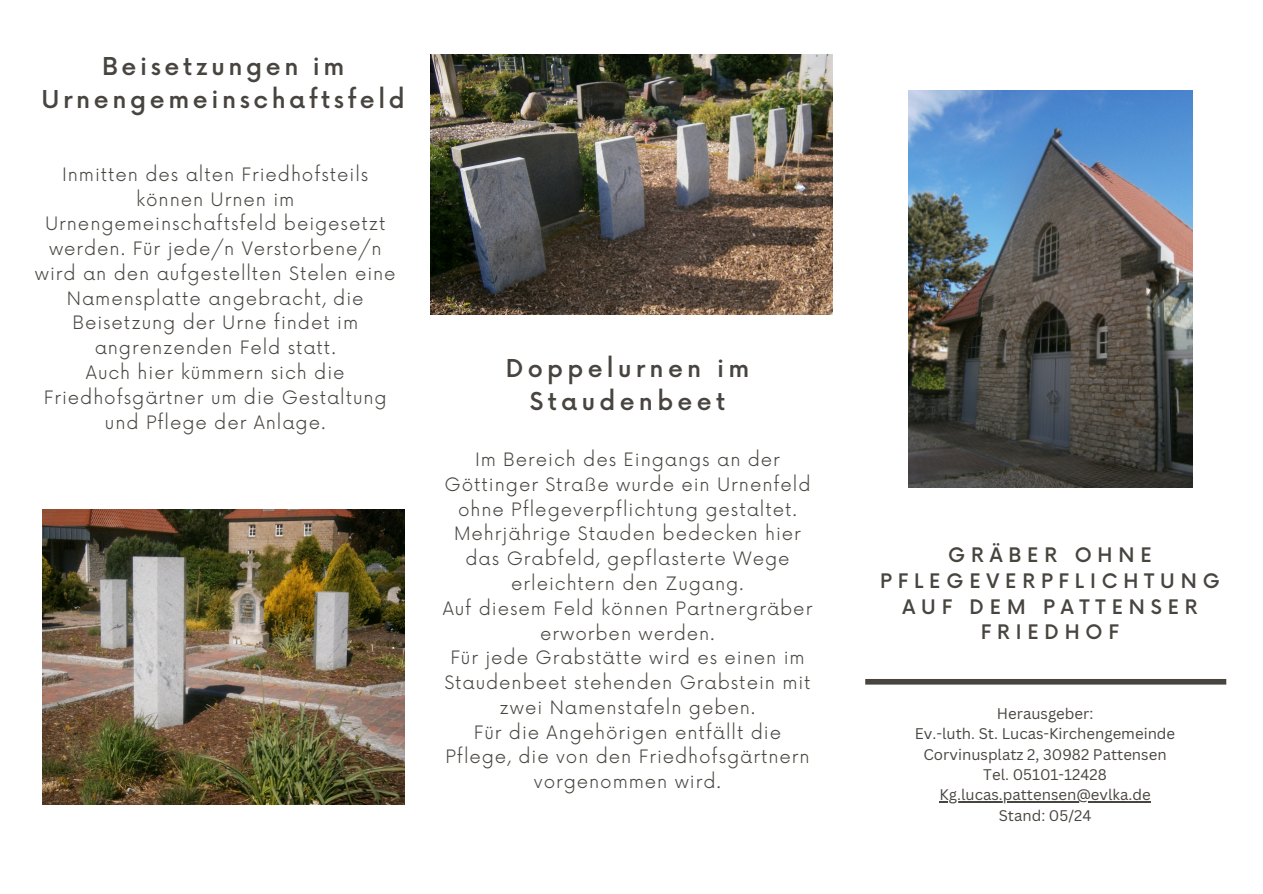
<style>
.page{position:relative;width:1263px;height:894px;background:#fff}
.page>*{position:absolute;margin:0;border:0;box-sizing:border-box;transform-origin:0 0}
.t1{font:500 24px/32.7px "Now";letter-spacing:.15em;color:#484540;text-align:center}
.t2{font:500 24px/32.7px "Now";letter-spacing:.18em;color:#484540;text-align:center}
.t3{font:500 19.5px/25.8px "Now";letter-spacing:.3em;color:#484540;text-align:center}
.t4{font:300 18px/24.8px "Now";letter-spacing:.05em;color:#484540;text-align:center}
.t5{font:15px "Canva Sans";color:#484540}
</style>
<div class="page">
<div style="left:865px;top:678px;width:361px;height:6px;background:#484540"></div>
<img style="left:908px;top:91px;width:284px;height:396px">
<img style="left:431px;top:54px;width:401px;height:260px">
<img style="left:42px;top:509px;width:362px;height:295px">
<hr style="left:939px;top:801px;width:212px;height:1px;background:#484540">
<p class="t1" style="left:42px;top:51px;width:365px">Beisetzungen im<br>Urnengemeinschaftsfeld</p>
<p class="t4" style="left:35px;top:163px;width:362px">Inmitten des alten Friedhofsteils können Urnen im<br>Urnengemeinschaftsfeld beigesetzt werden. Für jede/n Verstorbene/n wird an den aufgestellten Stelen eine<br>Namensplatte angebracht, die<br>Beisetzung der Urne findet im angrenzenden Feld statt.<br>Auch hier kümmern sich die<br>Friedhofsgärtner um die Gestaltung und Pflege der Anlage.</p>
<p class="t2" style="left:506px;top:353px;width:245px">Doppelurnen im<br>Staudenbeet</p>
<h3 class="t4" style="left:443px;top:448px;width:371px">Im Bereich des Eingangs an der<br>Göttinger Straße wurde ein Urnenfeld ohne Pflegeverpflichtung gestaltet.<br>Mehrjährige Stauden bedecken hier das Grabfeld, gepflasterte Wege erleichtern den Zugang.<br>Auf diesem Feld können Partnergräber erworben werden.<br>Für jede Grabstätte wird es einen im<br>Staudenbeet stehenden Grabstein mit zwei Namenstafeln geben.<br>Für die Angehörigen entfällt die<br>Pflege, die von den Friedhofsgärtnern vorgenommen wird.</h3>
<h1 class="t3" style="left:880px;top:542px;width:341px">GRÄBER OHNE<br>PFLEGEVERPFLICHTUNG<br>AUF DEM PATTENSER<br>FRIEDHOF</h1>
<h2 class="t5" style="left:997px;top:703px;width:98px">Herausgeber:</h2>
<p class="t5" style="left:915px;top:723px;width:262px">Ev.-luth. St. Lucas-Kirchengemeinde</p>
<p class="t5" style="left:923px;top:743px;width:245px">Corvinusplatz 2, 30982 Pattensen</p>
<p class="t5" style="left:983px;top:763px;width:125px">Tel. 05101-12428</p>
<p class="t5" style="left:939px;top:784px;width:213px">Kg.lucas.pattensen@evlka.de</p>
<p class="t5" style="left:999px;top:804px;width:94px">Stand: 05/24</p>
</div>
